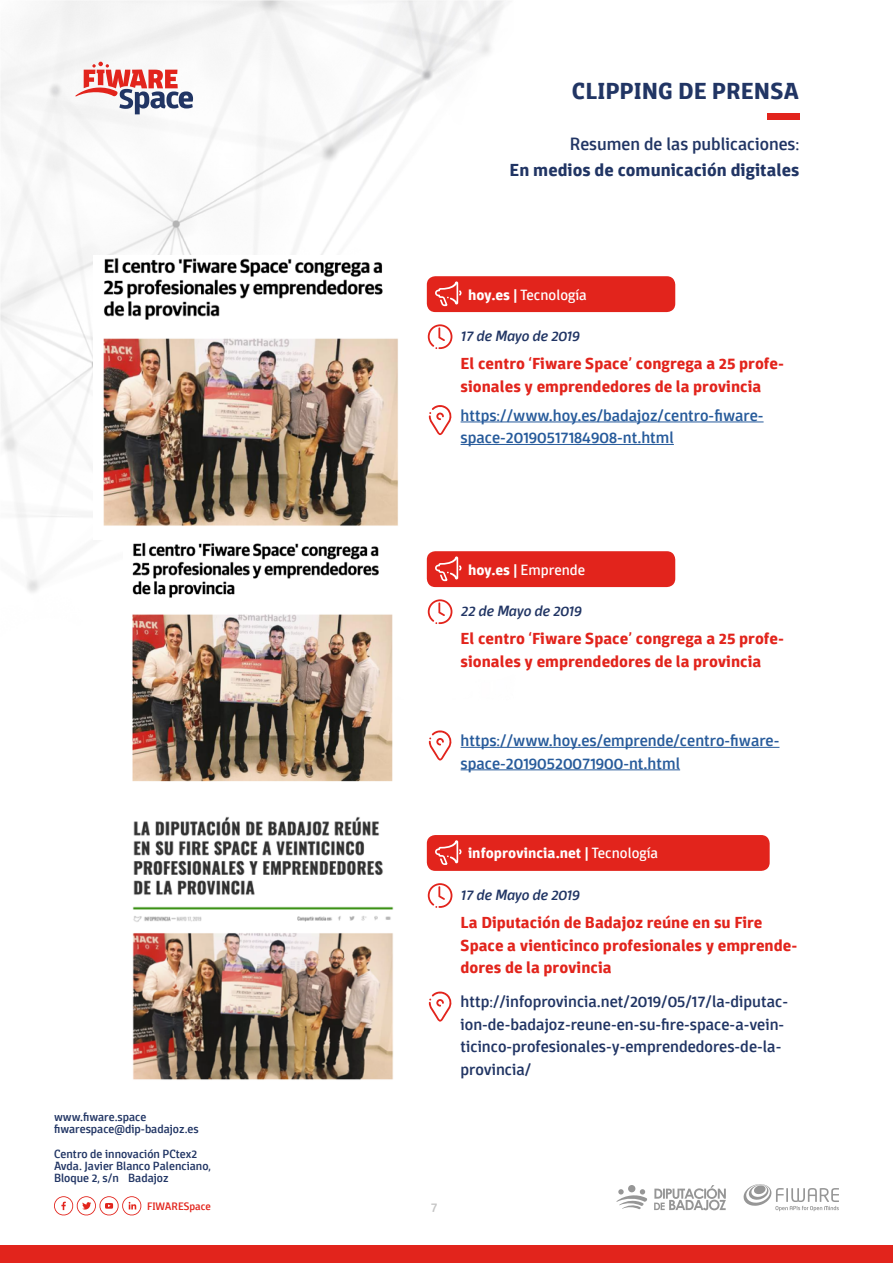
<style>
.page{position:relative;width:893px;height:1263px;background:#fff}
.page>*{position:absolute;margin:0;border:0;box-sizing:border-box;transform-origin:0 0}
.t1{font:700 24px "Domotika";color:#213564}
.t2{font:700 18px "Domotika";color:#213564}
.t3{font:500 18px "Domotika";color:#213564}
.t4{font:700 16.5px/22.5px "Domotika";color:#e2241c}
.t5{font:500 16.5px/22.5px "Domotika";color:#213564}
.t6{font:500 16.5px/22.5px "Domotika";color:#275b9b}
.t7{font:italic 500 15px "Domotika";color:#213564}
.t8{font:15px "Domotika";color:#fff}
.t9{font:700 15px "Domotika";color:#fff}
.t10{font:500 13.5px "Domotika";color:#c4c4c4}
.t11{font:500 12px/12.3px "Domotika";color:#213564}
.t12{font:500 10.95px "Domotika";color:#e2241c}
.s1{font-weight:700}
.s2{font-weight:400}
</style>
<div class="page">
<img style="left:0;top:0;width:800px;height:1212px">
<div style="left:0;top:1245px;width:893px;height:18px;background:#e2241c"></div>
<svg style="left:53px;top:1196px;width:89px;height:20px"></svg>
<svg style="left:654px;top:1185px;width:72px;height:25px"></svg>
<div style="left:628px;top:1185px;width:7px;height:7px;background:#969696;border-radius:50%"></div>
<svg style="left:616px;top:1189px;width:32px;height:21px"></svg>
<svg style="left:743px;top:1184px;width:96px;height:27px"></svg>
<div style="left:767px;top:113px;width:32px;height:7px;background:#e2241c"></div>
<svg style="left:75px;top:62px;width:118px;height:52px"></svg>
<div style="left:427px;top:276px;width:248px;height:36px;background:#e2241c;border-radius:9px"></div>
<div style="left:427px;top:551px;width:248px;height:36px;background:#e2241c;border-radius:9px"></div>
<div style="left:427px;top:835px;width:343px;height:36px;background:#e2241c;border-radius:9px"></div>
<svg style="left:428px;top:324px;width:24px;height:25px"></svg>
<svg style="left:428px;top:599px;width:24px;height:25px"></svg>
<svg style="left:428px;top:883px;width:24px;height:25px"></svg>
<svg style="left:429px;top:404px;width:23px;height:32px"></svg>
<svg style="left:429px;top:729px;width:23px;height:32px"></svg>
<svg style="left:429px;top:990px;width:23px;height:32px"></svg>
<hr style="left:461px;top:421px;width:303px;height:1px;background:#275b9b">
<hr style="left:461px;top:444px;width:213px;height:1px;background:#275b9b">
<hr style="left:461px;top:747px;width:318px;height:1px;background:#275b9b">
<hr style="left:461px;top:769px;width:219px;height:1px;background:#275b9b">
<svg style="left:435px;top:281px;width:26px;height:25px"></svg>
<svg style="left:435px;top:556px;width:26px;height:25px"></svg>
<svg style="left:435px;top:840px;width:26px;height:25px"></svg>
<img style="left:94px;top:255px;width:316px;height:285px">
<img style="left:123px;top:540px;width:271px;height:246px">
<img style="left:130px;top:816px;width:264px;height:265px">
<h1 class="t1" style="left:572px;top:76px;width:229px">CLIPPING DE PRENSA</h1>
<p class="t3" style="left:570px;top:133px;width:231px">Resumen de las publicaciones:</p>
<p class="t2" style="left:510px;top:158px;width:291px">En medios de comunicación digitales</p>
<p class="t8" style="left:468px;top:285px;width:120px"><span class="s1">hoy.es |</span> Tecnología</p>
<p class="t7" style="left:461px;top:327px;width:120px">17 de Mayo de 2019</p>
<p class="t4" style="left:461px;top:353px;width:325px">El centro ‘Fiware Space’ congrega a 25 profe&shy;sionales y emprendedores de la provincia</p>
<p class="t6" style="left:461px;top:404px;width:304px">https://www.hoy.es/badajoz/centro-fiware&shy;space-20190517184908-nt.html</p>
<p class="t8" style="left:468px;top:560px;width:119px"><span class="s1">hoy.es |</span> Emprende</p>
<p class="t7" style="left:461px;top:602px;width:122px">22 de Mayo de 2019</p>
<p class="t4" style="left:461px;top:628px;width:325px">El centro ‘Fiware Space’ congrega a 25 profe&shy;sionales y emprendedores de la provincia</p>
<p class="t6" style="left:461px;top:730px;width:320px">https://www.hoy.es/emprende/centro-fiware&shy;space-20190520071900-nt.html</p>
<p class="t11" style="left:54px;top:1111px;width:146px">www.fiware.space fiwarespace@dip-badajoz.es</p>
<p class="t11" style="left:54px;top:1148px;width:158px">Centro de innovación PCtex2<br>Avda. Javier Blanco Palenciano,<br>Bloque 2, s/n · Badajoz</p>
<p class="t12" style="left:147px;top:1199px;width:65px">FIWARESpace</p>
<p class="t10" style="left:431px;top:1199px;width:8px">7</p>
<p class="t9" style="left:468px;top:844px;width:192px">infoprovincia.net | <span class="s2">Tecnología</span></p>
<p class="t7" style="left:461px;top:886px;width:120px">17 de Mayo de 2019</p>
<p class="t4" style="left:461px;top:912px;width:338px">La Diputación de Badajoz reúne en su Fire<br>Space a vienticinco profesionales y emprende&shy;dores de la provincia</p>
<p class="t5" style="left:461px;top:991px;width:329px">http://infoprovincia.net/2019/05/17/la-diputac&shy;ion-de-badajoz-reune-en-su-fire-space-a-vein&shy;ticinco-profesionales-y-emprendedores-de-la&shy;provincia/</p>
</div>
